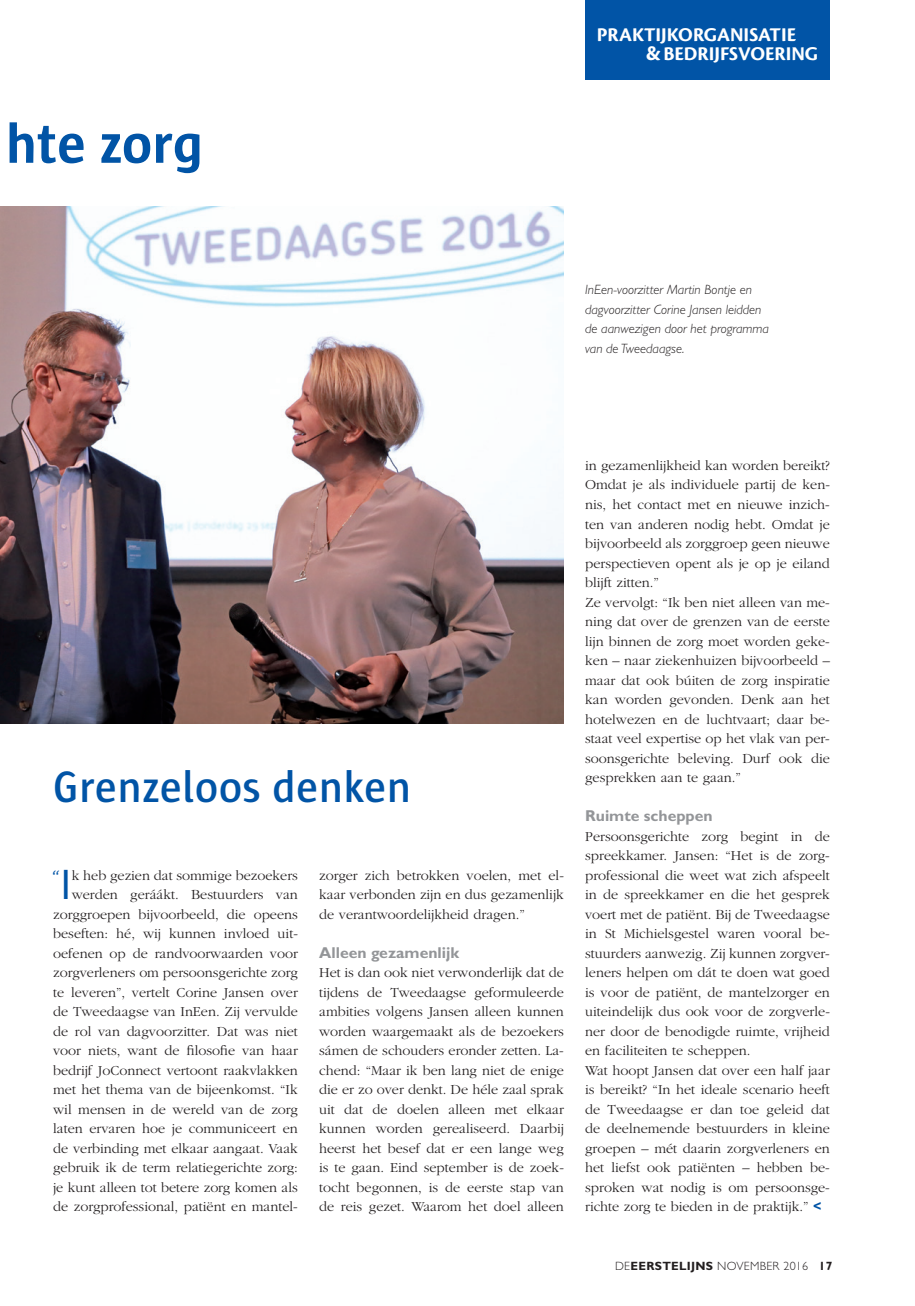
<style>
.page{position:relative;width:915px;height:1306px;background:#fff}
.page>*{position:absolute;margin:0;border:0;box-sizing:border-box;transform-origin:0 0}
.t1{font:700 57px "Sun";color:#0154a6}
.t2{font:600 45px "Sun";letter-spacing:.005em;color:#0154a6}
.t3{font:43.2px "Sun";color:#0154a6}
.t4{font:20.25px/19.5px "Cronos MM 700 13";color:#fff}
.t5{font:18.15px "Sun";color:#0154a6}
.t6{font:700 15.75px "Gill Sans";color:#939598}
.t7{font:300 14.25px/19.5px "Garamond";color:#231f20}
.t8{font:italic 300 13.5px/19.5px "Gill Sans";color:#231f20}
.t9{font:300 12px "Gill Sans";letter-spacing:.025em;color:#231f20}
.s1{font-family:"Cronos MM 700 15";font-size:22.5px}
.s2{font-family:"Gill Sans";font-weight:700;color:#0154a6}
.s3{font-weight:700}
</style>
<div class="page">
<div style="left:585px;top:0;width:244px;height:80px;background:#0154a6"></div>
<img style="left:0;top:206px;width:563px;height:517px">
<h1 class="t1" style="left:6px;top:112px;width:199px">hte zorg</h1>
<h3 class="t4" style="left:645px;top:25px;width:174px;text-indent:-49px">PRAKTIJKORGANISATIE<br><span class="s1">&amp;</span> BEDRIJFSVOERING</h3>
<p class="t8" style="left:585px;top:280px;width:185px">InEen-voorzitter Martin Bontje en dagvoorzitter Corine Jansen leidden de aanwezigen door het programma van de Tweedaagse.</p>
<h2 class="t2" style="left:53px;top:762px;width:359px">Grenzeloos denken</h2>
<p class="t7" style="left:53px;top:865px;width:246px;text-align:right">k heb gezien dat sommige bezoekers werden geráákt. Bestuurders van zorggroepen bijvoorbeeld, die opeens beseften: hé, wij kunnen invloed uit&shy;oefenen op de randvoorwaarden voor zorgverleners om persoonsgerichte zorg te leveren”, vertelt Corine Jansen over de Tweedaagse van InEen. Zij vervulde de rol van dagvoorzitter. Dat was niet voor niets, want de filosofie van haar bedrijf JoConnect vertoont raakvlakken met het thema van de bijeenkomst. “Ik wil mensen in de wereld van de zorg laten ervaren hoe je communiceert en de verbinding met elkaar aangaat. Vaak gebruik ik de term relatiegerichte zorg: je kunt alleen tot betere zorg komen als de zorgprofessional, patiënt en mantel-</p>
<p class="t5" style="left:52px;top:867px;width:10px">“</p>
<h3 class="t3" style="left:60px;top:861px;width:13px">I</h3>
<p class="t7" style="left:319px;top:865px;width:246px;text-align:justify">zorger zich betrokken voelen, met el&shy;kaar verbonden zijn en dus gezamenlijk de verantwoordelijkheid dragen.”</p>
<p class="t6" style="left:319px;top:943px;width:141px">Alleen gezamenlijk</p>
<p class="t7" style="left:319px;top:963px;width:246px;text-align:justify">Het is dan ook niet verwonderlijk dat de tijdens de Tweedaagse geformuleerde ambities volgens Jansen alleen kunnen worden waargemaakt als de bezoekers sámen de schouders eronder zetten. La&shy;chend: “Maar ik ben lang niet de enige die er zo over denkt. De héle zaal sprak uit dat de doelen alleen met elkaar kunnen worden gerealiseerd. Daarbij heerst het besef dat er een lange weg is te gaan. Eind september is de zoek&shy;tocht begonnen, is de eerste stap van de reis gezet. Waarom het doel alleen</p>
<p class="t7" style="left:585px;top:456px;width:246px">in gezamenlijkheid kan worden bereikt?<br>Omdat je als individuele partij de ken&shy;nis, het contact met en nieuwe inzich&shy;ten van anderen nodig hebt. Omdat je bijvoorbeeld als zorggroep geen nieuwe perspectieven opent als je op je eiland blijft zitten.”<br>Ze vervolgt: “Ik ben niet alleen van me&shy;ning dat over de grenzen van de eerste lijn binnen de zorg moet worden geke&shy;ken – naar ziekenhuizen bijvoorbeeld – maar dat ook búiten de zorg inspiratie kan worden gevonden. Denk aan het hotelwezen en de luchtvaart; daar be&shy;staat veel expertise op het vlak van per&shy;soonsgerichte beleving. Durf ook die gesprekken aan te gaan.”</p>
<p class="t6" style="left:585px;top:806px;width:129px">Ruimte scheppen</p>
<p class="t7" style="left:585px;top:826px;width:246px">Persoonsgerichte zorg begint in de spreekkamer. Jansen: “Het is de zorg&shy;professional die weet wat zich afspeelt in de spreekkamer en die het gesprek voert met de patiënt. Bij de Tweedaagse in St Michielsgestel waren vooral be&shy;stuurders aanwezig. Zij kunnen zorgver&shy;leners helpen om dát te doen wat goed is voor de patiënt, de mantelzorger en uiteindelijk dus ook voor de zorgverle&shy;ner door de benodigde ruimte, vrijheid en faciliteiten te scheppen.<br>Wat hoopt Jansen dat over een half jaar is bereikt? “In het ideale scenario heeft de Tweedaagse er dan toe geleid dat de deelnemende bestuurders in kleine groepen – mét daarin zorgverleners en het liefst ook patiënten – hebben be&shy;sproken wat nodig is om persoonsge&shy;richte zorg te bieden in de praktijk.” <span class="s2">&lt;</span></p>
<p class="t9" style="left:615px;top:1258px;width:219px">DE<span class="s3">EERSTELIJNS</span> NOVEMBER 2016 <span class="s3">17</span></p>
</div>
